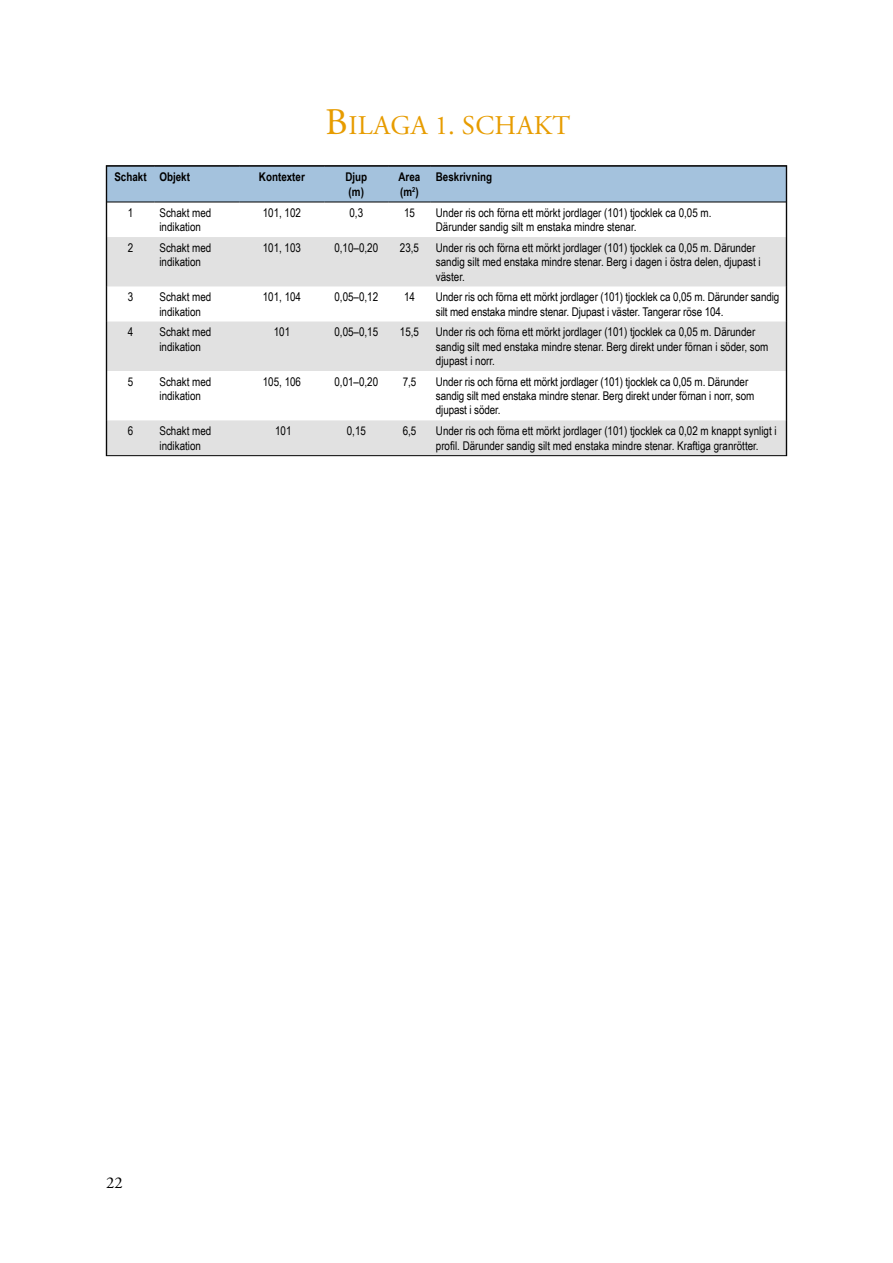
<style>
.page{position:relative;width:893px;height:1263px;background:#fff}
.page>*{position:absolute;margin:0;border:0;box-sizing:border-box;transform-origin:0 0}
.t1{font:27px "Adobe Garamond Pro";letter-spacing:.015em;color:#e79c00}
.t2{font:16.5px "Adobe Garamond Pro";color:#000}
.t3{font:12px/14.4px "Arial Narrow";color:#000}
.t4{font:700 12px/14.4px "Arial Narrow";color:#000}
.s1{font-size:37.5px}
</style>
<div class="page">
<div style="left:108px;top:168px;width:677px;height:34px;background:#a4c2dd"></div>
<svg style="left:108px;top:237px;width:677px;height:217px;fill:#e1e1e1"></svg>
<hr style="left:106px;top:202px;width:48px;height:1px;background:#000">
<hr style="left:154px;top:202px;width:85px;height:1px;background:#000">
<hr style="left:239px;top:202px;width:85px;height:1px;background:#000">
<hr style="left:324px;top:202px;width:64px;height:1px;background:#000">
<hr style="left:388px;top:202px;width:43px;height:1px;background:#000">
<hr style="left:431px;top:202px;width:355px;height:1px;background:#000">
<h1 class="t1" style="left:325px;top:109px;width:247px"><span class="s1">B</span>ILAGA 1. SCHAKT</h1>
<p class="t4" style="left:114px;top:169px;width:77px">Schakt Objekt</p>
<p class="t4" style="left:259px;top:169px;width:47px">Kontexter</p>
<p class="t4" style="left:345px;top:169px;width:23px">Djup (m)</p>
<p class="t4" style="left:398px;top:169px;width:23px">Area (m<sup>2</sup>)</p>
<p class="t4" style="left:436px;top:169px;width:58px">Beskrivning</p>
<p class="t3" style="left:128px;top:205px;width:7px">1</p>
<p class="t3" style="left:159px;top:205px;width:53px">Schakt med indikation</p>
<p class="t3" style="left:263px;top:205px;width:40px">101, 102</p>
<p class="t3" style="left:349px;top:205px;width:15px">0,3</p>
<p class="t3" style="left:404px;top:205px;width:12px">15</p>
<p class="t3" style="left:436px;top:205px;width:277px">Under ris och förna ett mörkt jordlager (101) tjocklek ca 0,05 m.<br>Därunder sandig silt m enstaka mindre stenar.</p>
<p class="t3" style="left:128px;top:240px;width:7px">2</p>
<p class="t3" style="left:159px;top:240px;width:53px">Schakt med indikation</p>
<p class="t3" style="left:263px;top:240px;width:40px">101, 103</p>
<p class="t3" style="left:334px;top:240px;width:45px">0,10–0,20</p>
<p class="t3" style="left:400px;top:240px;width:21px">23,5</p>
<p class="t3" style="left:436px;top:240px;width:326px">Under ris och förna ett mörkt jordlager (101) tjocklek ca 0,05 m. Därunder sandig silt med enstaka mindre stenar. Berg i dagen i östra delen, djupast i väster.</p>
<p class="t3" style="left:128px;top:289px;width:7px">3</p>
<p class="t3" style="left:159px;top:289px;width:53px">Schakt med indikation</p>
<p class="t3" style="left:263px;top:289px;width:40px">101, 104</p>
<p class="t3" style="left:334px;top:289px;width:45px">0,05–0,12</p>
<p class="t3" style="left:404px;top:289px;width:12px">14</p>
<p class="t3" style="left:436px;top:289px;width:345px">Under ris och förna ett mörkt jordlager (101) tjocklek ca 0,05 m. Därunder sandig silt med enstaka mindre stenar. Djupast i väster. Tangerar röse 104.</p>
<p class="t3" style="left:128px;top:324px;width:7px">4</p>
<p class="t3" style="left:159px;top:324px;width:53px">Schakt med indikation</p>
<p class="t3" style="left:274px;top:324px;width:18px">101</p>
<p class="t3" style="left:334px;top:324px;width:45px">0,05–0,15</p>
<p class="t3" style="left:400px;top:324px;width:21px">15,5</p>
<p class="t3" style="left:436px;top:324px;width:334px">Under ris och förna ett mörkt jordlager (101) tjocklek ca 0,05 m. Därunder sandig silt med enstaka mindre stenar. Berg direkt under förnan i söder, som djupast i norr.</p>
<p class="t3" style="left:128px;top:374px;width:7px">5</p>
<p class="t3" style="left:159px;top:374px;width:53px">Schakt med indikation</p>
<p class="t3" style="left:263px;top:374px;width:40px">105, 106</p>
<p class="t3" style="left:334px;top:374px;width:45px">0,01–0,20</p>
<p class="t3" style="left:403px;top:374px;width:15px">7,5</p>
<p class="t3" style="left:436px;top:374px;width:320px">Under ris och förna ett mörkt jordlager (101) tjocklek ca 0,05 m. Därunder sandig silt med enstaka mindre stenar. Berg direkt under förnan i norr, som djupast i söder.</p>
<p class="t3" style="left:128px;top:423px;width:7px">6</p>
<p class="t3" style="left:159px;top:423px;width:53px">Schakt med indikation</p>
<p class="t3" style="left:275px;top:423px;width:18px">101</p>
<p class="t3" style="left:347px;top:423px;width:21px">0,15</p>
<p class="t3" style="left:403px;top:423px;width:15px">6,5</p>
<p class="t3" style="left:436px;top:423px;width:342px">Under ris och förna ett mörkt jordlager (101) tjocklek ca 0,02 m knappt synligt i profil. Därunder sandig silt med enstaka mindre stenar. Kraftiga granrötter.</p>
<h2 class="t2" style="left:106px;top:1173px;width:18px">22</h2>
</div>
